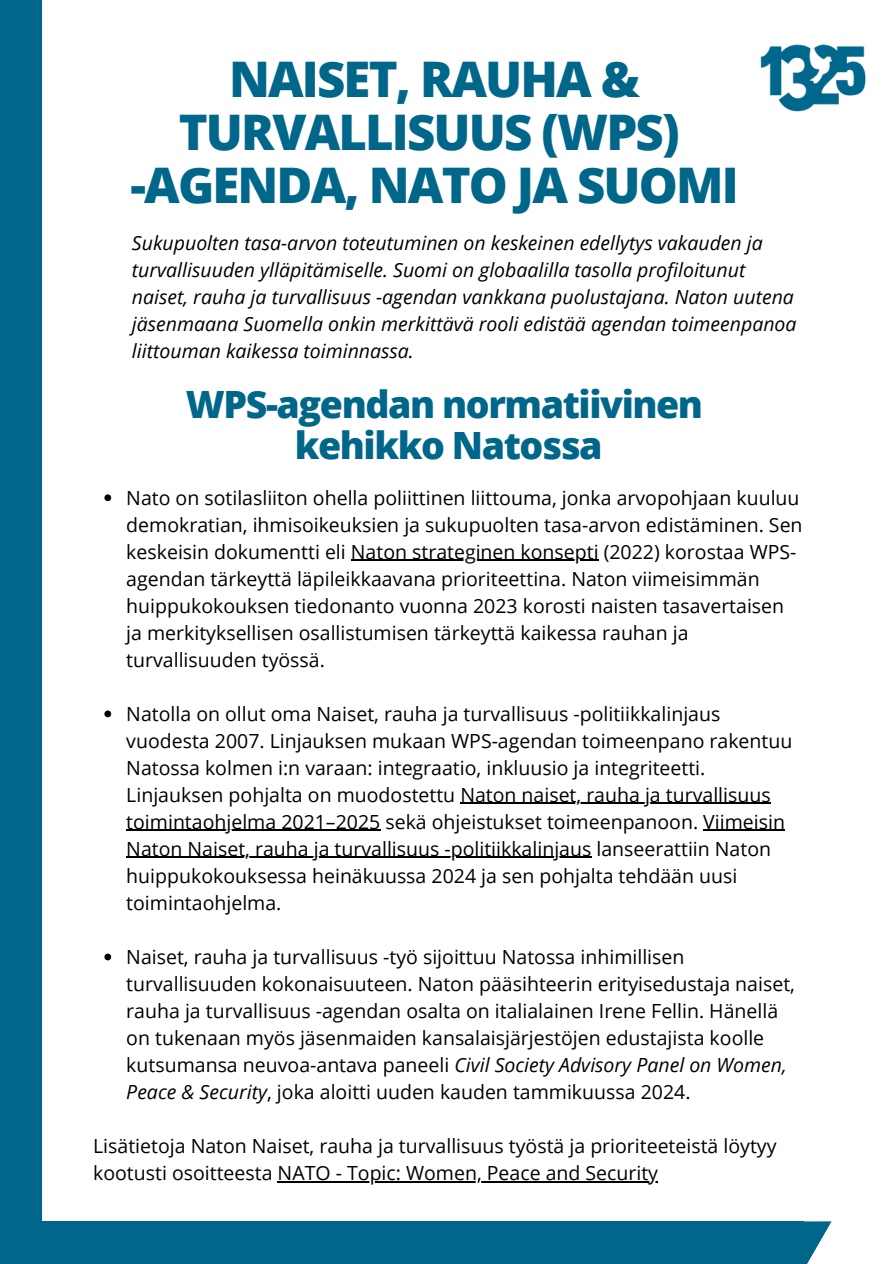
<style>
.page{position:relative;width:894px;height:1264px;background:#fff}
.page>*{position:absolute;margin:0;border:0;box-sizing:border-box;transform-origin:0 0}
.t1{font:800 49.05px/52.8px "Open Sans";letter-spacing:-.035em;color:#01678a;text-align:center}
.t2{font:800 37.5px/40.5px "Open Sans";letter-spacing:-.04em;color:#01678a;text-align:center}
.t3{font:19.5px/27px "Open Sans";color:#000}
.t4{font:italic 19.5px/27px "Open Sans";color:#000}
.s1{font-style:italic}
</style>
<div class="page">
<div style="left:0;top:0;width:42px;height:1263px;background:#01678a"></div>
<div style="left:37px;top:1221px;width:767px;height:42px;background:#01678a"></div>
<svg style="left:804px;top:1221px;width:27px;height:42px"></svg>
<svg style="left:104px;top:494px;width:7px;height:7px"></svg>
<hr style="left:351px;top:559px;width:247px;height:2px;background:#000">
<svg style="left:104px;top:710px;width:7px;height:7px"></svg>
<hr style="left:460px;top:802px;width:310px;height:2px;background:#000">
<hr style="left:126px;top:829px;width:254px;height:2px;background:#000">
<hr style="left:703px;top:829px;width:81px;height:2px;background:#000">
<hr style="left:126px;top:856px;width:465px;height:2px;background:#000">
<svg style="left:104px;top:953px;width:7px;height:7px"></svg>
<hr style="left:277px;top:1180px;width:381px;height:2px;background:#000">
<img style="left:760px;top:44px;width:106px;height:68px">
<h1 class="t1" style="left:130px;top:52px;width:609px">NAISET, RAUHA &amp;<br>TURVALLISUUS (WPS) -AGENDA, NATO JA SUOMI</h1>
<p class="t4" style="left:132px;top:229px;width:666px">Sukupuolten tasa-arvon toteutuminen on keskeinen edellytys vakauden ja turvallisuuden ylläpitämiselle. Suomi on globaalilla tasolla profiloitunut naiset, rauha ja turvallisuus -agendan vankkana puolustajana. Naton uutena jäsenmaana Suomella onkin merkittävä rooli edistää agendan toimeenpanoa liittouman kaikessa toiminnassa.</p>
<h2 class="t2" style="left:186px;top:383px;width:518px">WPS-agendan normatiivinen kehikko Natossa</h2>
<p class="t3" style="left:126px;top:483px;width:677px">Nato on sotilasliiton ohella poliittinen liittouma, jonka arvopohjaan kuuluu demokratian, ihmisoikeuksien ja sukupuolten tasa-arvon edistäminen. Sen keskeisin dokumentti eli Naton strateginen konsepti (2022) korostaa WPS-</p>
<h1 class="t3" style="left:126px;top:564px;width:659px">agendan tärkeyttä läpileikkaavana prioriteettina. Naton viimeisimmän huippukokouksen tiedonanto vuonna 2023 korosti naisten tasavertaisen ja merkityksellisen osallistumisen tärkeyttä kaikessa rauhan ja turvallisuuden työssä.</h1>
<h1 class="t3" style="left:126px;top:699px;width:667px">Natolla on ollut oma Naiset, rauha ja turvallisuus -politiikkalinjaus vuodesta 2007. Linjauksen mukaan WPS-agendan toimeenpano rakentuu<br>Natossa kolmen i:n varaan: integraatio, inkluusio ja integriteetti.</h1>
<p class="t3" style="left:126px;top:780px;width:645px">Linjauksen pohjalta on muodostettu Naton naiset, rauha ja turvallisuus</p>
<p class="t3" style="left:126px;top:807px;width:660px">toimintaohjelma 2021–2025 sekä ohjeistukset toimeenpanoon. Viimeisin</p>
<p class="t3" style="left:126px;top:834px;width:646px">Naton Naiset, rauha ja turvallisuus -politiikkalinjaus lanseerattiin Naton huippukokouksessa heinäkuussa 2024 ja sen pohjalta tehdään uusi toimintaohjelma.</p>
<p class="t3" style="left:126px;top:942px;width:670px">Naiset, rauha ja turvallisuus -työ sijoittuu Natossa inhimillisen turvallisuuden kokonaisuuteen. Naton pääsihteerin erityisedustaja naiset, rauha ja turvallisuus -agendan osalta on italialainen Irene Fellin. Hänellä on tukenaan myös jäsenmaiden kansalaisjärjestöjen edustajista koolle kutsumansa neuvoa-antava paneeli <span class="s1">Civil Society Advisory Panel on Women, Peace &amp; Security</span>, joka aloitti uuden kauden tammikuussa 2024.</p>
<p class="t3" style="left:93px;top:1131px;width:684px">Lisätietoja Naton Naiset, rauha ja turvallisuus työstä ja prioriteeteistä löytyy kootusti osoitteesta NATO - Topic: Women, Peace and Security</p>
</div>
